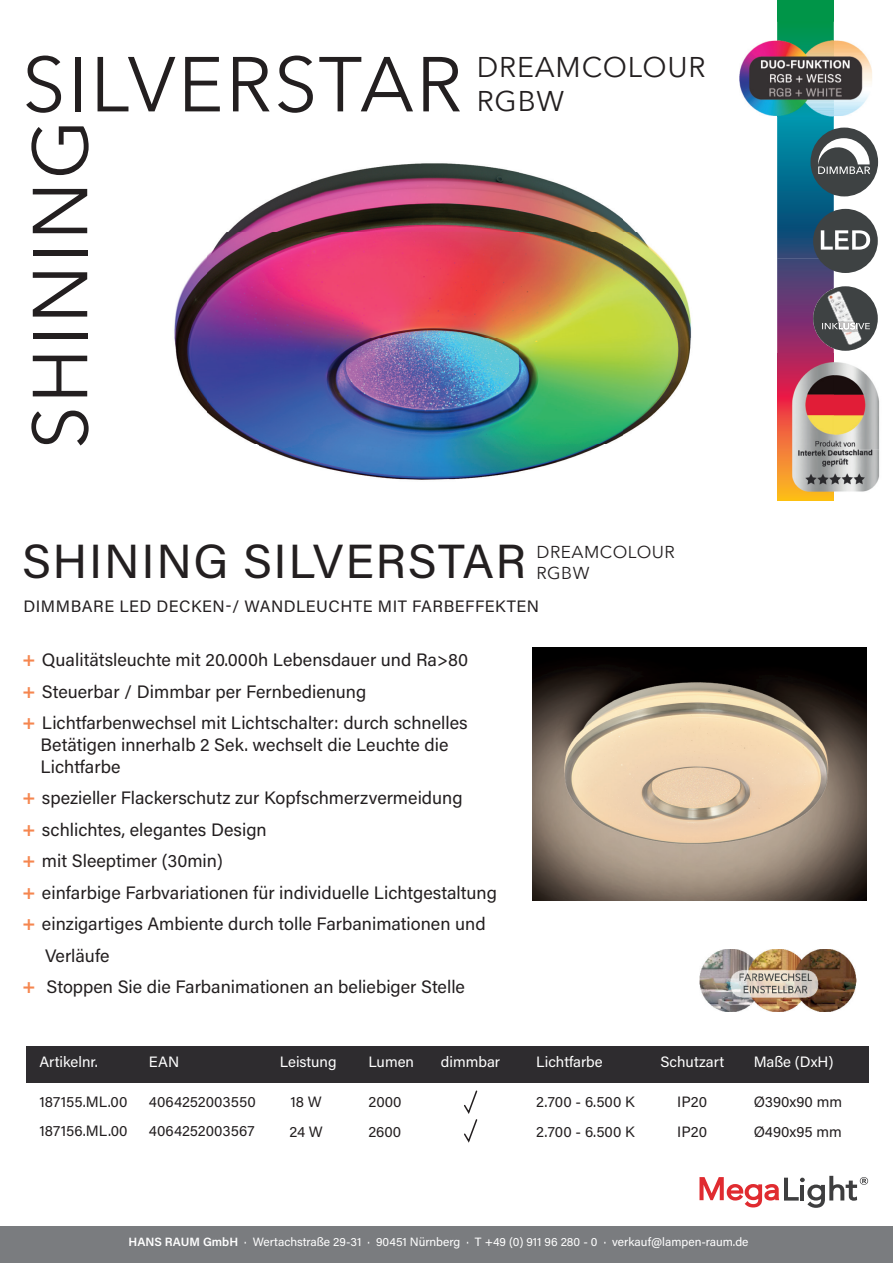
<style>
.page{position:relative;width:893px;height:1263px;background:#fff}
.page>*{position:absolute;margin:0;border:0;box-sizing:border-box;transform-origin:0 0}
.t1{font:76.95px "Avenir Next";letter-spacing:.03em;color:#231f20}
.t2{font:47.85px "Acumin Pro";letter-spacing:.03em;color:#231f20}
.t3{font:28.5px/34.2px "Avenir Next";letter-spacing:.03em;color:#231f20}
.t4{font:18px/31.5px "Acumin Pro";color:#231f20}
.t5{font:17.25px/20.7px "Avenir Next";letter-spacing:.03em;color:#231f20}
.t6{font:16.5px "Acumin Pro";letter-spacing:.03em;color:#231f20}
.t7{font:15px/30px "Acumin Pro";letter-spacing:.005em;color:#231f20}
.t8{font:15px "Acumin Pro";color:#fff}
.t9{font:12px "Acumin Pro";color:#fff}
.s1{font-weight:600;font-size:19.35px;color:#f5864f}
.s2{font-weight:600}
</style>
<div class="page">
<div style="left:0;top:1226px;width:893px;height:37px;background:#7a7c7f"></div>
<svg style="left:699px;top:1176px;width:169px;height:32px"></svg>
<div style="left:777px;top:0;width:57px;height:21px;background:#009548"></div>
<img style="left:174px;top:40px;width:603px;height:440px">
<img style="left:777px;top:21px;width:102px;height:332px">
<div style="left:26px;top:1046px;width:842px;height:36px;background:#2e2c2f"></div>
<svg style="left:464px;top:1090px;width:14px;height:53px"></svg>
<img style="left:533px;top:647px;width:334px;height:253px">
<img style="left:699px;top:949px;width:158px;height:63px">
<div style="left:810px;top:128px;width:68px;height:68px;background:#3e4243;border-radius:50%"></div>
<svg style="left:818px;top:138px;width:52px;height:36px"></svg>
<div style="left:813px;top:209px;width:65px;height:64px;background:#3e4243;border-radius:50%"></div>
<svg style="left:821px;top:230px;width:49px;height:20px"></svg>
<div style="left:813px;top:286px;width:65px;height:65px;background:#3e4243;border-radius:50%"></div>
<svg style="left:822px;top:291px;width:48px;height:54px"></svg>
<img style="left:777px;top:497px;width:57px;height:4px">
<img style="left:751px;top:353px;width:129px;height:144px">
<img style="left:739px;top:41px;width:133px;height:75px">
<img style="left:777px;top:41px;width:57px;height:75px">
<h1 class="t1" style="left:22px;top:20px;width:441px">SILVERSTAR</h1>
<h3 class="t3" style="left:477px;top:49px;width:230px">DREAMCOLOUR<br>RGBW</h3>
<h1 class="t1" style="left:-5px;top:449px;width:331px;rotate:-90deg">SHINING</h1>
<h2 class="t2" style="left:22px;top:528px;width:505px">SHINING SILVERSTAR</h2>
<p class="t5" style="left:536px;top:541px;width:140px">DREAMCOLOUR<br>RGBW</p>
<p class="t6" style="left:23px;top:595px;width:517px">DIMMBARE LED DECKEN-/ WANDLEUCHTE MIT FARBEFFEKTEN</p>
<p class="t4" style="left:22px;top:644px;width:447px"><span class="s1">+</span> Qualitätsleuchte mit 20.000h Lebensdauer und Ra&gt;80 <span class="s1">+</span> Steuerbar / Dimmbar per Fernbedienung<br><span class="s1">+</span> Lichtfarbenwechsel mit Lichtschalter: durch schnelles</p>
<p class="t4" style="left:41px;top:733px;width:409px;line-height:21.6px">Betätigen innerhalb 2 Sek. wechselt die Leuchte die<br>Lichtfarbe</p>
<p class="t4" style="left:22px;top:781px;width:442px"><span class="s1">+</span> spezieller Flackerschutz zur Kopfschmerzvermeidung</p>
<p class="t4" style="left:22px;top:813px;width:246px"><span class="s1">+</span> schlichtes, elegantes Design</p>
<p class="t4" style="left:22px;top:844px;width:202px"><span class="s1">+</span> mit Sleeptimer (30min)</p>
<p class="t4" style="left:22px;top:876px;width:476px"><span class="s1">+</span> einfarbige Farbvariationen für individuelle Lichtgestaltung</p>
<p class="t4" style="left:22px;top:907px;width:465px"><span class="s1">+</span> einzigartiges Ambiente durch tolle Farbanimationen und</p>
<p class="t4" style="left:45px;top:939px;width:66px">Verläufe</p>
<p class="t4" style="left:22px;top:970px;width:444px"><span class="s1">+</span> Stoppen Sie die Farbanimationen an beliebiger Stelle</p>
<p class="t8" style="left:39px;top:1051px;width:60px">Artikelnr.</p>
<p class="t7" style="left:39px;top:1087px;width:90px;line-height:28.5px">187155.ML.00<br>187156.ML.00</p>
<p class="t8" style="left:149px;top:1051px;width:32px">EAN</p>
<p class="t7" style="left:149px;top:1087px;width:108px;line-height:28.5px">4064252003550<br>4064252003567</p>
<p class="t8" style="left:280px;top:1051px;width:58px">Leistung</p>
<p class="t7" style="left:289px;top:1086px;width:35px">18 W<br>24 W</p>
<p class="t8" style="left:368px;top:1051px;width:47px">Lumen</p>
<p class="t7" style="left:368px;top:1086px;width:35px">2000<br>2600</p>
<p class="t8" style="left:536px;top:1051px;width:68px">Lichtfarbe</p>
<p class="t7" style="left:536px;top:1086px;width:100px">2.700 - 6.500 K<br>2.700 - 6.500 K</p>
<p class="t8" style="left:441px;top:1051px;width:61px">dimmbar</p>
<p class="t8" style="left:660px;top:1051px;width:65px">Schutzart</p>
<p class="t7" style="left:677px;top:1086px;width:32px">IP20<br>IP20</p>
<p class="t8" style="left:754px;top:1051px;width:81px">Maße (DxH)</p>
<p class="t7" style="left:754px;top:1086px;width:90px">Ø390x90 mm<br>Ø490x95 mm</p>
<p class="t9" style="left:129px;top:1234px;width:621px"><span class="s2">HANS RAUM GmbH</span> · Wertachstraße 29-31 · 90451 Nürnberg · T +49 (0) 911 96 280 - 0 · verkauf@lampen-raum.de</p>
</div>
